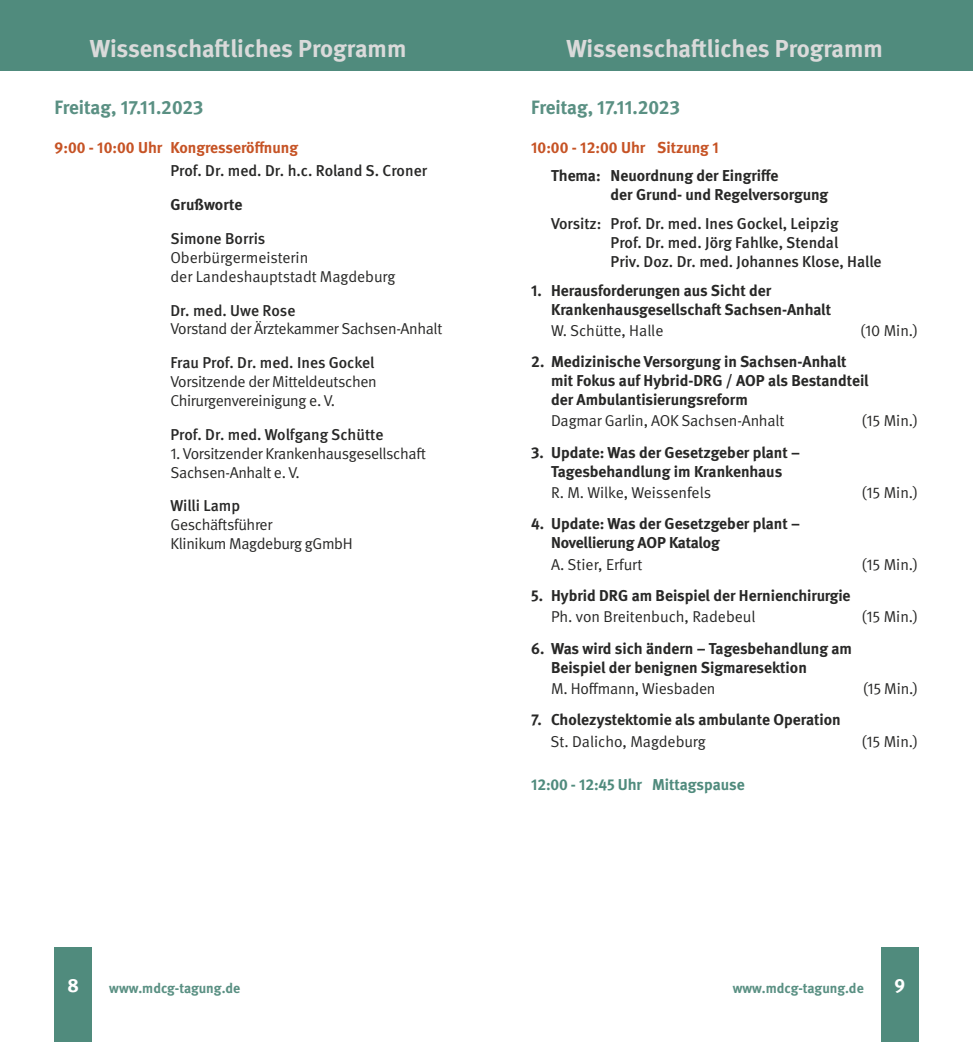
<style>
.page{position:relative;width:973px;height:1042px;background:#fff}
.page>*{position:absolute;margin:0;border:0;box-sizing:border-box;transform-origin:0 0}
.t1{font:700 24.5px "DGUV Meta";color:#dadada}
.t2{font:700 19.25px "DGUV Meta";color:#5a9083}
.t3{font:700 19.25px "DGUV Meta";color:#fff}
.t4{font:700 15.75px/18.9px "DGUV Meta";color:#282827}
.t5{font:15.75px/18.9px "DGUV Meta";letter-spacing:-.015em;color:#282827}
.t6{font:500 15.75px/18.9px "DGUV Meta";color:#282827}
.t7{font:700 15.75px "DGUV Meta";color:#c65325}
.t8{font:700 15.75px "DGUV Meta";letter-spacing:-.005em;color:#508b7d}
.t9{font:700 14px "DGUV Meta";color:#5a9083}
</style>
<div class="page">
<div style="left:0;top:0;width:972px;height:71px;background:#508b7d"></div>
<div style="left:55px;top:947px;width:37px;height:95px;background:#508b7d"></div>
<div style="left:881px;top:947px;width:37px;height:95px;background:#508b7d"></div>
<h1 class="t1" style="left:90px;top:34px;width:318px">Wissenschaftliches Programm</h1>
<h1 class="t1" style="left:566px;top:34px;width:318px">Wissenschaftliches Programm</h1>
<p class="t2" style="left:55px;top:96px;width:150px">Freitag, 17.11.2023</p>
<p class="t7" style="left:55px;top:138px;width:245px">9:00 - 10:00 Uhr Kongresseröffnung</p>
<p class="t6" style="left:170px;top:162px;width:258px">Prof. Dr. med. Dr. h.c. Roland S. Croner</p>
<p class="t4" style="left:170px;top:196px;width:73px">Grußworte</p>
<p class="t6" style="left:170px;top:230px;width:96px">Simone Borris</p>
<p class="t5" style="left:170px;top:248px;width:226px">Oberbürgermeisterin<br>der Landeshauptstadt Magdeburg</p>
<p class="t6" style="left:170px;top:301px;width:126px">Dr. med. Uwe Rose</p>
<p class="t5" style="left:170px;top:320px;width:273px">Vorstand der Ärztekammer Sachsen-Anhalt</p>
<p class="t6" style="left:170px;top:354px;width:205px">Frau Prof. Dr. med. Ines Gockel</p>
<p class="t5" style="left:170px;top:373px;width:208px">Vorsitzende der Mitteldeutschen<br>Chirurgenvereinigung e. V.</p>
<p class="t6" style="left:170px;top:425px;width:214px">Prof. Dr. med. Wolfgang Schütte</p>
<p class="t5" style="left:170px;top:444px;width:257px">1. Vorsitzender Krankenhausgesellschaft<br>Sachsen-Anhalt e. V.</p>
<p class="t6" style="left:170px;top:497px;width:71px">Willi Lamp</p>
<p class="t5" style="left:170px;top:516px;width:184px">Geschäftsführer<br>Klinikum Magdeburg gGmbH</p>
<p class="t2" style="left:531px;top:96px;width:150px">Freitag, 17.11.2023</p>
<p class="t7" style="left:531px;top:138px;width:189px">10:00 - 12:00 Uhr Sitzung 1</p>
<p class="t4" style="left:610px;top:167px;width:219px;text-indent:-60px">Thema: Neuordnung der Eingriffe<br>der Grund- und Regelversorgung</p>
<p class="t6" style="left:610px;top:215px;width:272px;text-indent:-60px">Vorsitz: Prof. Dr. med. Ines Gockel, Leipzig<br>Prof. Dr. med. Jörg Fahlke, Stendal<br>Priv. Doz. Dr. med. Johannes Klose, Halle</p>
<p class="t4" style="left:551px;top:281px;width:281px;text-indent:-20px">1. Herausforderungen aus Sicht der<br>Krankenhausgesellschaft Sachsen-Anhalt</p>
<p class="t5" style="left:551px;top:321px;width:114px">W. Schütte, Halle</p>
<p class="t5" style="left:860px;top:321px;width:60px">(10 Min.)</p>
<p class="t4" style="left:551px;top:353px;width:319px;text-indent:-20px">2. Medizinische Versorgung in Sachsen-Anhalt mit Fokus auf Hybrid-DRG / AOP als Bestandteil der Ambulantisierungsreform</p>
<p class="t5" style="left:551px;top:412px;width:235px">Dagmar Garlin, AOK Sachsen-Anhalt</p>
<p class="t5" style="left:861px;top:412px;width:58px">(15 Min.)</p>
<p class="t4" style="left:531px;top:443px;width:270px;text-align:center">3. Update: Was der Gesetzgeber plant –<br>Tagesbehandlung im Krankenhaus</p>
<p class="t5" style="left:551px;top:483px;width:161px">R. M. Wilke, Weissenfels</p>
<p class="t5" style="left:861px;top:483px;width:58px">(15 Min.)</p>
<p class="t4" style="left:551px;top:515px;width:250px;text-indent:-20px">4. Update: Was der Gesetzgeber plant –<br>Novellierung AOP Katalog</p>
<p class="t5" style="left:551px;top:555px;width:93px">A. Stier, Erfurt</p>
<p class="t5" style="left:861px;top:555px;width:58px">(15 Min.)</p>
<p class="t4" style="left:531px;top:586px;width:321px">5. Hybrid DRG am Beispiel der Hernienchirurgie</p>
<p class="t5" style="left:551px;top:608px;width:206px">Ph. von Breitenbuch, Radebeul</p>
<p class="t5" style="left:861px;top:608px;width:58px">(15 Min.)</p>
<p class="t4" style="left:551px;top:639px;width:302px;text-indent:-20px">6. Was wird sich ändern – Tagesbehandlung am<br>Beispiel der benignen Sigmaresektion</p>
<p class="t5" style="left:551px;top:679px;width:166px">M. Hoffmann, Wiesbaden</p>
<p class="t5" style="left:862px;top:679px;width:57px">(15 Min.)</p>
<p class="t4" style="left:531px;top:711px;width:311px">7. Cholezystektomie als ambulante Operation</p>
<p class="t5" style="left:550px;top:732px;width:157px">St. Dalicho, Magdeburg</p>
<p class="t5" style="left:861px;top:732px;width:58px">(15 Min.)</p>
<p class="t8" style="left:531px;top:775px;width:215px">12:00 - 12:45 Uhr Mittagspause</p>
<p class="t3" style="left:67px;top:974px;width:13px">8</p>
<p class="t9" style="left:109px;top:979px;width:133px">www.mdcg-tagung.de</p>
<p class="t9" style="left:732px;top:979px;width:133px">www.mdcg-tagung.de</p>
<p class="t3" style="left:894px;top:974px;width:12px">9</p>
</div>
